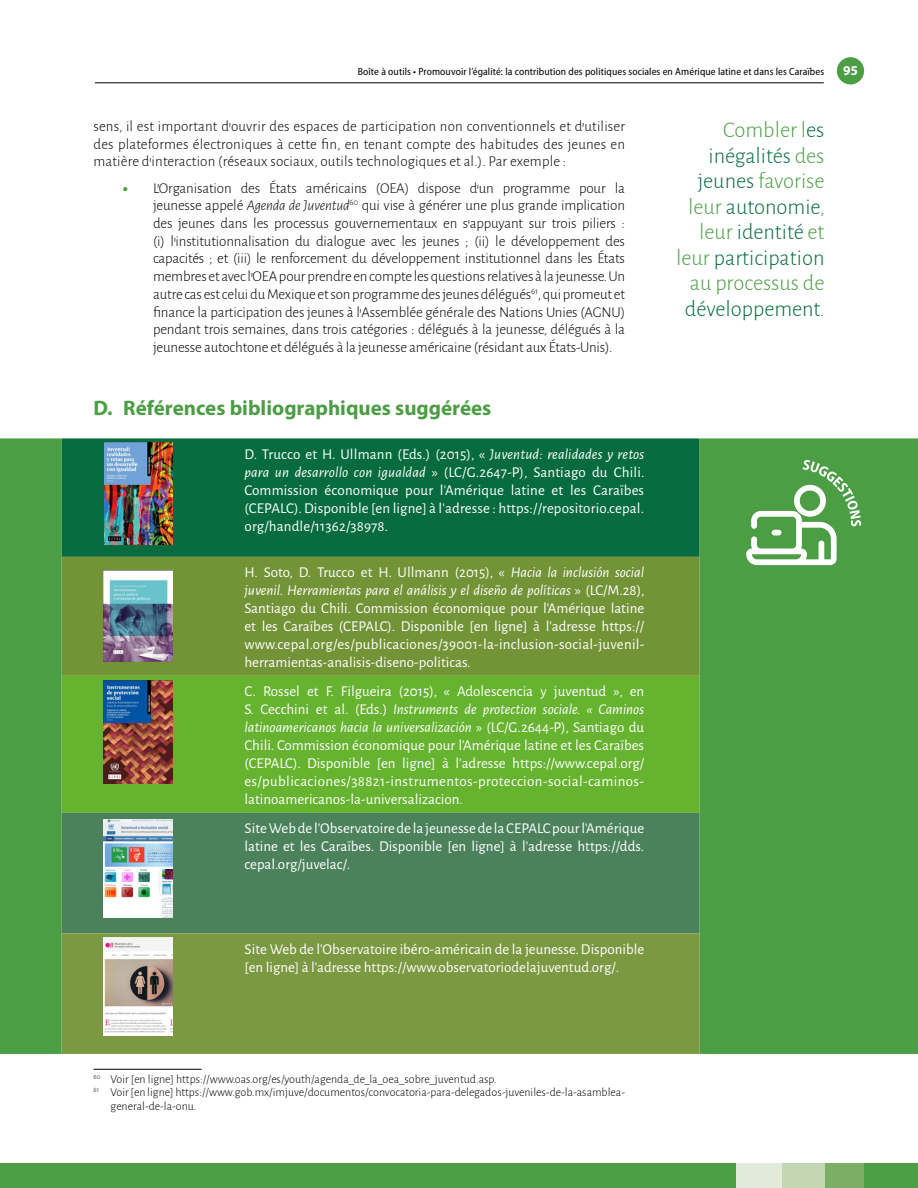
<style>
.page{position:relative;width:918px;height:1188px;background:#fff}
.page>*{position:absolute;margin:0;border:0;box-sizing:border-box;transform-origin:0 0}
.t1{font:300 22.5px/25.5px "Alegreya Sans";color:#066c3f;text-align:right}
.t2{font:700 21px "Myriad Pro";color:#4c9e45}
.t3{font:15px/18px "Alegreya Sans";color:#fff;text-align:justify}
.t4{font:300 15px/17.7px "Alegreya Sans";letter-spacing:-.01em;color:#000;text-align:justify}
.t5{font:700 13.5px "Myriad Pro";color:#fff}
.t6{font:300 12px "Alegreya Sans";color:#000}
.t7{font:semi-condensed 10.5px "Myriad Pro";letter-spacing:.01em;color:#000}
.s1{font-weight:900;color:#4c9e45}
.s2{font-style:italic}
.s3{color:#4c9e45}
</style>
<div class="page">
<hr style="left:95px;top:82px;width:729px;height:1px;background:#000">
<div style="left:837px;top:57px;width:27px;height:27px;background:#4c9e45;border-radius:50%"></div>
<div style="left:0;top:1163px;width:918px;height:25px;background:#4c9e45"></div>
<div style="left:818px;top:1163px;width:46px;height:25px;background:#7aaf65"></div>
<div style="left:779px;top:1163px;width:46px;height:25px;background:#c3d6b4"></div>
<div style="left:736px;top:1163px;width:46px;height:25px;background:#e2ebdb"></div>
<div style="left:0;top:438px;width:918px;height:616px;background:#4c9e45"></div>
<div style="left:62px;top:438px;width:637px;height:119px;background:#066c3f"></div>
<div style="left:62px;top:557px;width:637px;height:119px;background:#739337"></div>
<div style="left:62px;top:676px;width:637px;height:137px;background:#65b32e"></div>
<div style="left:62px;top:813px;width:637px;height:120px;background:#4b825c"></div>
<div style="left:62px;top:933px;width:637px;height:121px;background:#7b9941"></div>
<img style="left:104px;top:443px;width:68px;height:101px">
<svg style="left:746px;top:460px;width:115px;height:105px"></svg>
<div style="left:772px;top:530px;width:9px;height:5px;background:#fff;border-radius:3px"></div>
<img style="left:104px;top:571px;width:69px;height:90px">
<img style="left:104px;top:680px;width:69px;height:104px">
<img style="left:104px;top:820px;width:69px;height:97px">
<img style="left:104px;top:938px;width:69px;height:98px">
<hr style="left:94px;top:1069px;width:108px;height:1px;background:#000">
<p class="t7" style="left:358px;top:65px;width:468px">Boîte à outils • Promouvoir l’égalité: la contribution des politiques sociales en Amérique latine et dans les Caraïbes</p>
<p class="t5" style="left:843px;top:62px;width:16px">95</p>
<p class="t4" style="left:94px;top:117px;width:533px">sens, il est important d’ouvrir des espaces de participation non conventionnels et d’utiliser des plateformes électroniques à cette fin, en tenant compte des habitudes des jeunes en matière d’interaction (réseaux sociaux, outils technologiques et al.). Par exemple :</p>
<p class="t4" style="left:153px;top:179px;width:473px;text-indent:-30px"><span class="s1">•</span> L’Organisation des États américains (OEA) dispose d’un programme pour la jeunesse appelé <span class="s2">Agenda de Juventud</span><sup>60</sup> qui vise à générer une plus grande implication des jeunes dans les processus gouvernementaux en s’appuyant sur trois piliers : (i) l’institutionnalisation du dialogue avec les jeunes ; (ii) le développement des capacités ; et (iii) le renforcement du développement institutionnel dans les États membres et avec l’OEA pour prendre en compte les questions relatives à la jeunesse. Un autre cas est celui du Mexique et son programme des jeunes délégués<sup>61</sup>, qui promeut et finance la participation des jeunes à l’Assemblée générale des Nations Unies (AGNU) pendant trois semaines, dans trois catégories : délégués à la jeunesse, délégués à la jeunesse autochtone et délégués à la jeunesse américaine (résidant aux États-Unis).</p>
<h2 class="t2" style="left:94px;top:395px;width:399px">D. Références bibliographiques suggérées</h2>
<p class="t3" style="left:244px;top:444px;width:402px">D. Trucco et H. Ullmann (Eds.) (2015), « <span class="s2">Juventud: realidades y retos para un desarrollo con igualdad</span> » (LC/G.2647-P), Santiago du Chili.<br>Commission économique pour l’Amérique latine et les Caraïbes (CEPALC). Disponible [en ligne] à l’adresse : https://repositorio.cepal. org/handle/11362/38978.</p>
<p class="t3" style="left:244px;top:563px;width:401px">H. Soto, D. Trucco et H. Ullmann (2015), « <span class="s2">Hacia la inclusión social juvenil. Herramientas para el análisis y el diseño de políticas</span> » (LC/M.28), Santiago du Chili. Commission économique pour l’Amérique latine et les Caraïbes (CEPALC). Disponible [en ligne] à l’adresse https:// www.cepal.org/es/publicaciones/39001-la-inclusion-social-juvenil&shy;herramientas-analisis-diseno-politicas.</p>
<p class="t3" style="left:244px;top:682px;width:401px">C. Rossel et F. Filgueira (2015), « Adolescencia y juventud », en S. Cecchini et al. (Eds.) <span class="s2">Instruments de protection sociale. « Caminos latinoamericanos hacia la universalización</span> » (LC/G.2644-P), Santiago du Chili. Commission économique pour l’Amérique latine et les Caraïbes (CEPALC). Disponible [en ligne] à l’adresse https://www.cepal.org/ es/publicaciones/38821-instrumentos-proteccion-social-caminos&shy;latinoamericanos-la-universalizacion.</p>
<p class="t3" style="left:244px;top:819px;width:401px">Site Web de l’Observatoire de la jeunesse de la CEPALC pour l’Amérique latine et les Caraïbes. Disponible [en ligne] à l’adresse https://dds. cepal.org/juvelac/.</p>
<p class="t3" style="left:244px;top:939px;width:401px">Site Web de l’Observatoire ibéro-américain de la jeunesse. Disponible [en ligne] à l’adresse https://www.observatoriodelajuventud.org/.</p>
<h1 class="t1" style="left:676px;top:116px;width:150px"><span class="s3">Combler l</span>es inégalités <span class="s3">des </span>jeunes <span class="s3">favorise leur</span> autonomie<span class="s3">, leur</span> identité <span class="s3">et leur</span> participation <span class="s3">au processus de </span>développement<span class="s3">.</span></h1>
<p class="t6" style="left:94px;top:1071px;width:405px"><sup>60</sup> Voir [en ligne] https://www.oas.org/es/youth/agenda_de_la_oea_sobre_juventud.asp.</p>
<p class="t6" style="left:94px;top:1085px;width:533px"><sup>61</sup> Voir [en ligne] https://www.gob.mx/imjuve/documentos/convocatoria-para-delegados-juveniles-de-la-asamblea-</p>
<p class="t6" style="left:111px;top:1098px;width:88px">general-de-la-onu.</p>
</div>
